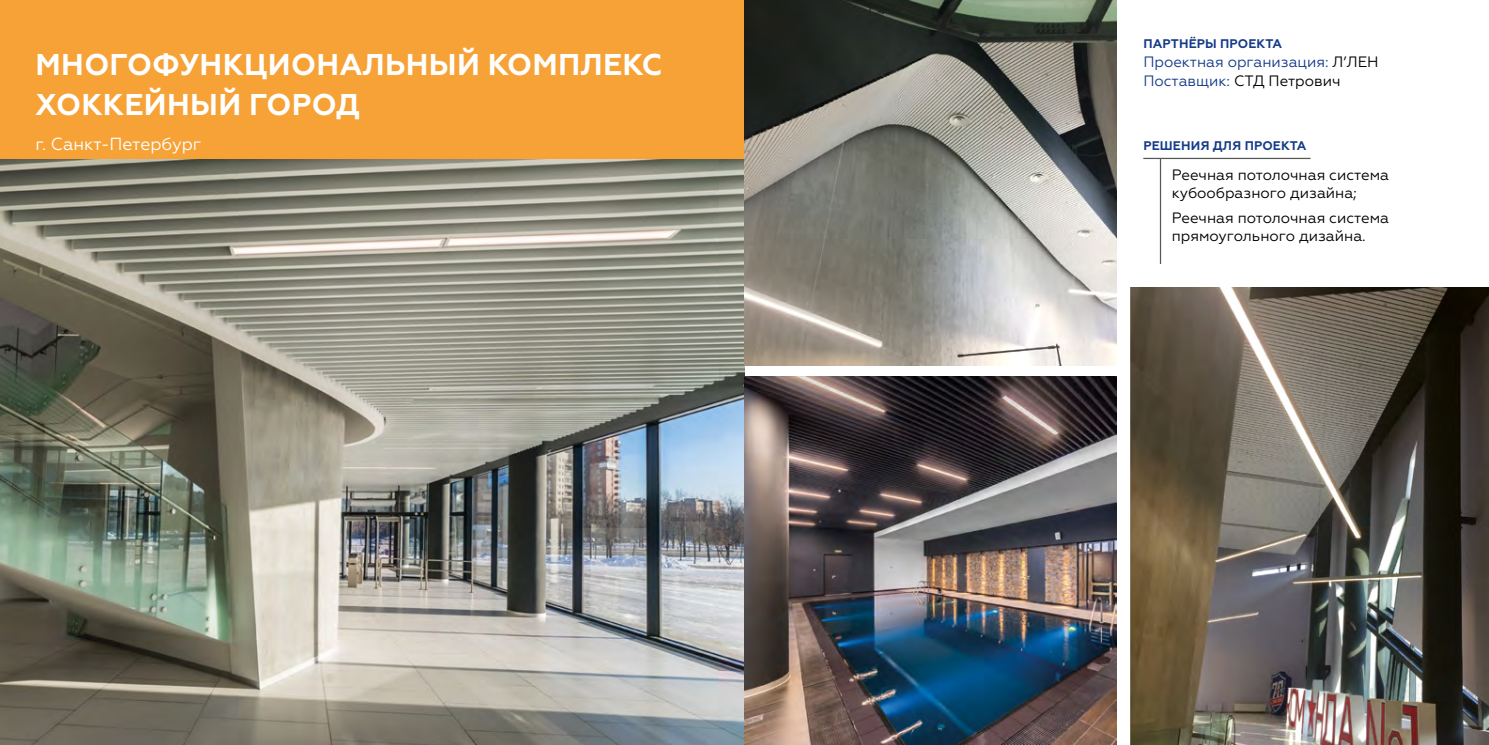
<style>
.page{position:relative;width:1489px;height:745px;background:#fff}
.page>*{position:absolute;margin:0;border:0;box-sizing:border-box;transform-origin:0 0}
.t1{font:700 30px/39.5px "Geometria";letter-spacing:.01em;color:#fff}
.t2{font:17.5px "Geometria";color:#fff}
.t3{font:15px/18px "Geometria";color:#000}
.t4{font:15px/18px "Geometria";color:#153c88}
.t5{font:700 12.5px "Geometria";letter-spacing:.01em;color:#153c88}
.s1{color:#000}
</style>
<div class="page">
<div style="left:0;top:0;width:744px;height:159px;background:#f6a237"></div>
<img style="left:0;top:159px;width:744px;height:585px">
<img style="left:744px;top:0;width:372px;height:365px">
<img style="left:744px;top:376px;width:372px;height:368px">
<img style="left:1130px;top:287px;width:358px;height:457px">
<hr style="left:1143px;top:158px;width:167px;height:1px;background:#575756">
<hr style="left:1159px;top:159px;width:2px;height:105px;background:#575756">
<h1 class="t1" style="left:36px;top:45px;width:628px">МНОГОФУНКЦИОНАЛЬНЫЙ КОМПЛЕКС<br>ХОККЕЙНЫЙ ГОРОД</h1>
<p class="t2" style="left:35px;top:134px;width:167px">г. Санкт-Петербург</p>
<p class="t5" style="left:1143px;top:36px;width:140px">ПАРТНЁРЫ ПРОЕКТА</p>
<p class="t4" style="left:1143px;top:53px;width:237px">Проектная организация: <span class="s1">Л’ЛЕН<br></span>Поставщик: <span class="s1">СТД Петрович</span></p>
<p class="t5" style="left:1143px;top:138px;width:165px">РЕШЕНИЯ ДЛЯ ПРОЕКТА</p>
<p class="t3" style="left:1171px;top:165px;width:219px">Реечная потолочная система кубообразного дизайна;</p>
<p class="t3" style="left:1171px;top:208px;width:219px">Реечная потолочная система прямоугольного дизайна.</p>
</div>
